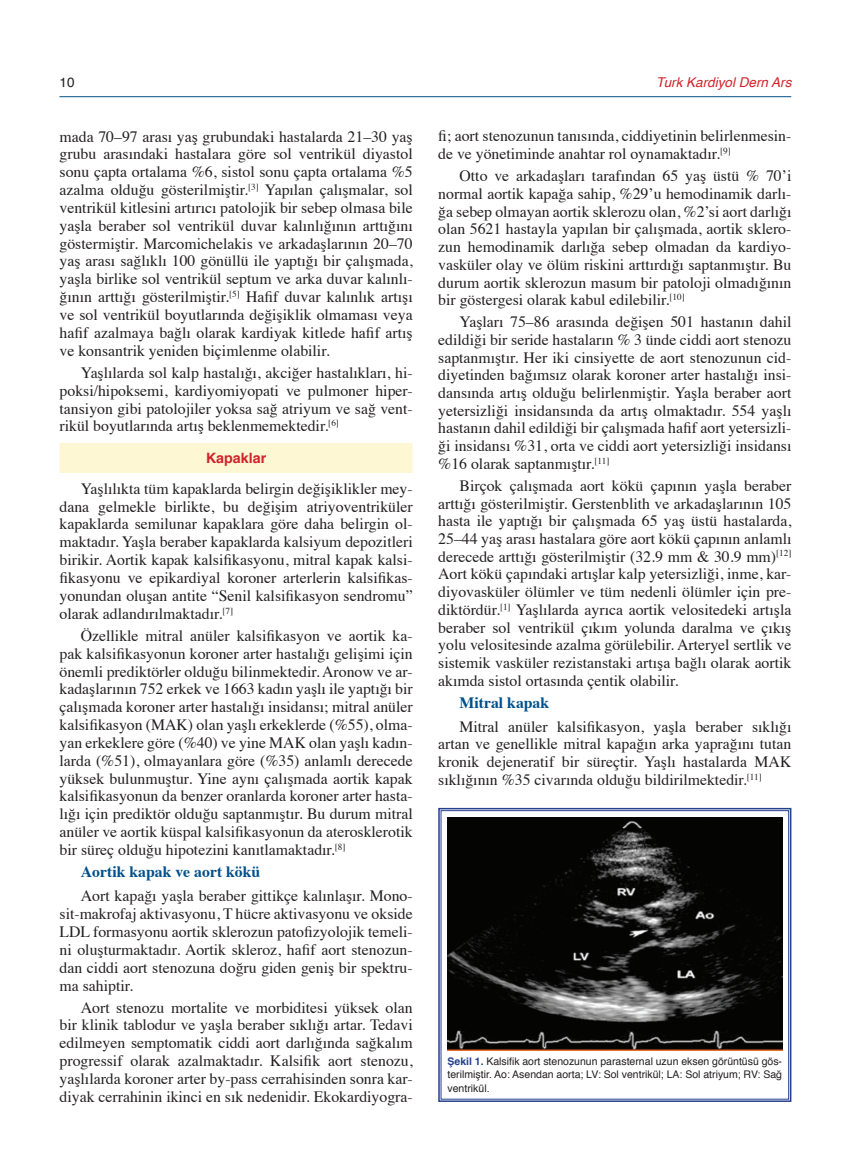
<style>
.page{position:relative;width:851px;height:1170px;background:#fff}
.page>*{position:absolute;margin:0;border:0;box-sizing:border-box;transform-origin:0 0}
.t1{font:15.75px/17.9px "Times";color:#231f20;text-align:justify}
.t2{font:700 15.75px "Times";color:#01508b}
.t3{font:700 14.25px "Helvetica";color:#d1232a}
.t4{font:italic 13.5px "Helvetica";color:#d1232a}
.t5{font:13.5px "Helvetica";color:#231f20}
.t6{font:10.5px/13.5px "Helvetica";color:#231f20;text-align:justify}
.s1{font-weight:700;color:#253f8e}
</style>
<div class="page">
<div style="left:60px;top:443px;width:352px;height:30px;background:#fef7d4"></div>
<hr style="left:59px;top:96px;width:732px;height:1px;background:#01508b">
<svg style="left:438px;top:807px;width:354px;height:295px"></svg>
<img style="left:447px;top:817px;width:335px;height:233px">
<p class="t5" style="left:60px;top:72px;width:17px">10</p>
<p class="t4" style="left:656px;top:71px;width:137px">Turk Kardiyol Dern Ars</p>
<p class="t1" style="left:60px;top:126px;width:354px">mada 70–97 arası yaş grubundaki hastalarda 21–30 yaş grubu arasındaki hastalara göre sol ventrikül diyastol sonu çapta ortalama %6, sistol sonu çapta ortalama %5 azalma olduğu gösterilmiştir.<sup>[3]</sup> Yapılan çalışmalar, sol ventrikül kitlesini artırıcı patolojik bir sebep olmasa bile yaşla beraber sol ventrikül duvar kalınlığının arttığını göstermiştir. Marcomichelakis ve arkadaşlarının 20–70 yaş arası sağlıklı 100 gönüllü ile yaptığı bir çalışmada, yaşla birlike sol ventrikül septum ve arka duvar kalınlı&shy;ğının arttığı gösterilmiştir.<sup>[5]</sup> Hafif duvar kalınlık artışı ve sol ventrikül boyutlarında değişiklik olmaması veya hafif azalmaya bağlı olarak kardiyak kitlede hafif artış ve konsantrik yeniden biçimlenme olabilir.</p>
<p class="t1" style="left:60px;top:362px;width:354px;text-indent:21px">Yaşlılarda sol kalp hastalığı, akciğer hastalıkları, hi&shy;poksi/hipoksemi, kardiyomiyopati ve pulmoner hiper&shy;tansiyon gibi patolojiler yoksa sağ atriyum ve sağ vent&shy;rikül boyutlarında artış beklenmemektedir.<sup>[6]</sup></p>
<p class="t3" style="left:206px;top:446px;width:62px">Kapaklar</p>
<p class="t1" style="left:60px;top:478px;width:354px;text-indent:21px">Yaşlılıkta tüm kapaklarda belirgin değişiklikler mey&shy;dana gelmekle birlikte, bu değişim atriyoventriküler kapaklarda semilunar kapaklara göre daha belirgin ol&shy;maktadır. Yaşla beraber kapaklarda kalsiyum depozitleri birikir. Aortik kapak kalsifikasyonu, mitral kapak kalsi&shy;fikasyonu ve epikardiyal koroner arterlerin kalsifikas&shy;yonundan oluşan antite “Senil kalsifikasyon sendromu” olarak adlandırılmaktadır.<sup>[7]</sup></p>
<p class="t1" style="left:60px;top:625px;width:354px;text-indent:21px">Özellikle mitral anüler kalsifikasyon ve aortik ka&shy;pak kalsifikasyonun koroner arter hastalığı gelişimi için önemli prediktörler olduğu bilinmektedir. Aronow ve ar&shy;kadaşlarının 752 erkek ve 1663 kadın yaşlı ile yaptığı bir çalışmada koroner arter hastalığı insidansı; mitral anüler kalsifikasyon (MAK) olan yaşlı erkeklerde (%55), olma&shy;yan erkeklere göre (%40) ve yine MAK olan yaşlı kadın&shy;larda (%51), olmayanlara göre (%35) anlamlı derecede yüksek bulunmuştur. Yine aynı çalışmada aortik kapak kalsifikasyonun da benzer oranlarda koroner arter hasta&shy;lığı için prediktör olduğu saptanmıştır. Bu durum mitral anüler ve aortik küspal kalsifikasyonun da aterosklerotik bir süreç olduğu hipotezini kanıtlamaktadır.<sup>[8]</sup></p>
<p class="t2" style="left:81px;top:856px;width:181px">Aortik kapak ve aort kökü</p>
<p class="t1" style="left:60px;top:885px;width:354px;text-indent:21px">Aort kapağı yaşla beraber gittikçe kalınlaşır. Mono&shy;sit-makrofaj aktivasyonu, T hücre aktivasyonu ve okside LDL formasyonu aortik sklerozun patofizyolojik temeli&shy;ni oluşturmaktadır. Aortik skleroz, hafif aort stenozun&shy;dan ciddi aort stenozuna doğru giden geniş bir spektru&shy;ma sahiptir.</p>
<p class="t1" style="left:60px;top:996px;width:354px;text-indent:21px">Aort stenozu mortalite ve morbiditesi yüksek olan bir klinik tablodur ve yaşla beraber sıklığı artar. Tedavi edilmeyen semptomatik ciddi aort darlığında sağkalım progressif olarak azalmaktadır. Kalsifik aort stenozu, yaşlılarda koroner arter by-pass cerrahisinden sonra kar&shy;diyak cerrahinin ikinci en sık nedenidir. Ekokardiyogra-</p>
<p class="t1" style="left:438px;top:126px;width:354px">fi; aort stenozunun tanısında, ciddiyetinin belirlenmesin&shy;de ve yönetiminde anahtar rol oynamaktadır.<sup>[9]</sup></p>
<p class="t1" style="left:438px;top:166px;width:354px;text-indent:21px">Otto ve arkadaşları tarafından 65 yaş üstü % 70’i normal aortik kapağa sahip, %29’u hemodinamik darlı&shy;ğa sebep olmayan aortik sklerozu olan, %2’si aort darlığı olan 5621 hastayla yapılan bir çalışmada, aortik sklero&shy;zun hemodinamik darlığa sebep olmadan da kardiyo&shy;vasküler olay ve ölüm riskini arttırdığı saptanmıştır. Bu durum aortik sklerozun masum bir patoloji olmadığının bir göstergesi olarak kabul edilebilir.<sup>[10]</sup></p>
<p class="t1" style="left:438px;top:312px;width:354px;text-indent:21px">Yaşları 75–86 arasında değişen 501 hastanın dahil edildiği bir seride hastaların % 3 ünde ciddi aort stenozu saptanmıştır. Her iki cinsiyette de aort stenozunun cid&shy;diyetinden bağımsız olarak koroner arter hastalığı insi&shy;dansında artış olduğu belirlenmiştir. Yaşla beraber aort yetersizliği insidansında da artış olmaktadır. 554 yaşlı hastanın dahil edildiği bir çalışmada hafif aort yetersizli&shy;ği insidansı %31, orta ve ciddi aort yetersizliği insidansı %16 olarak saptanmıştır.<sup>[11]</sup></p>
<p class="t1" style="left:438px;top:475px;width:354px;text-indent:21px">Birçok çalışmada aort kökü çapının yaşla beraber arttığı gösterilmiştir. Gerstenblith ve arkadaşlarının 105 hasta ile yaptığı bir çalışmada 65 yaş üstü hastalarda, 25–44 yaş arası hastalara göre aort kökü çapının anlamlı derecede arttığı gösterilmiştir (32.9 mm &amp; 30.9 mm)<sup>[12] </sup>Aort kökü çapındaki artışlar kalp yetersizliği, inme, kar&shy;diyovasküler ölümler ve tüm nedenli ölümler için pre&shy;diktördür.<sup>[1]</sup> Yaşlılarda ayrıca aortik velositedeki artışla beraber sol ventrikül çıkım yolunda daralma ve çıkış yolu velositesinde azalma görülebilir. Arteryel sertlik ve sistemik vasküler rezistanstaki artışa bağlı olarak aortik akımda sistol ortasında çentik olabilir.</p>
<p class="t2" style="left:459px;top:687px;width:91px">Mitral kapak</p>
<p class="t1" style="left:438px;top:716px;width:354px;text-indent:21px">Mitral anüler kalsifikasyon, yaşla beraber sıklığı artan ve genellikle mitral kapağın arka yaprağını tutan kronik dejeneratif bir süreçtir. Yaşlı hastalarda MAK sıklığının %35 civarında olduğu bildirilmektedir.<sup>[11]</sup></p>
<p class="t6" style="left:447px;top:1054px;width:336px"><span class="s1">Şekil 1.</span> Kalsifik aort stenozunun parasternal uzun eksen görüntüsü gös&shy;terilmiştir. Ao: Asendan aorta; LV: Sol ventrikül; LA: Sol atriyum; RV: Sağ ventrikül.</p>
</div>
